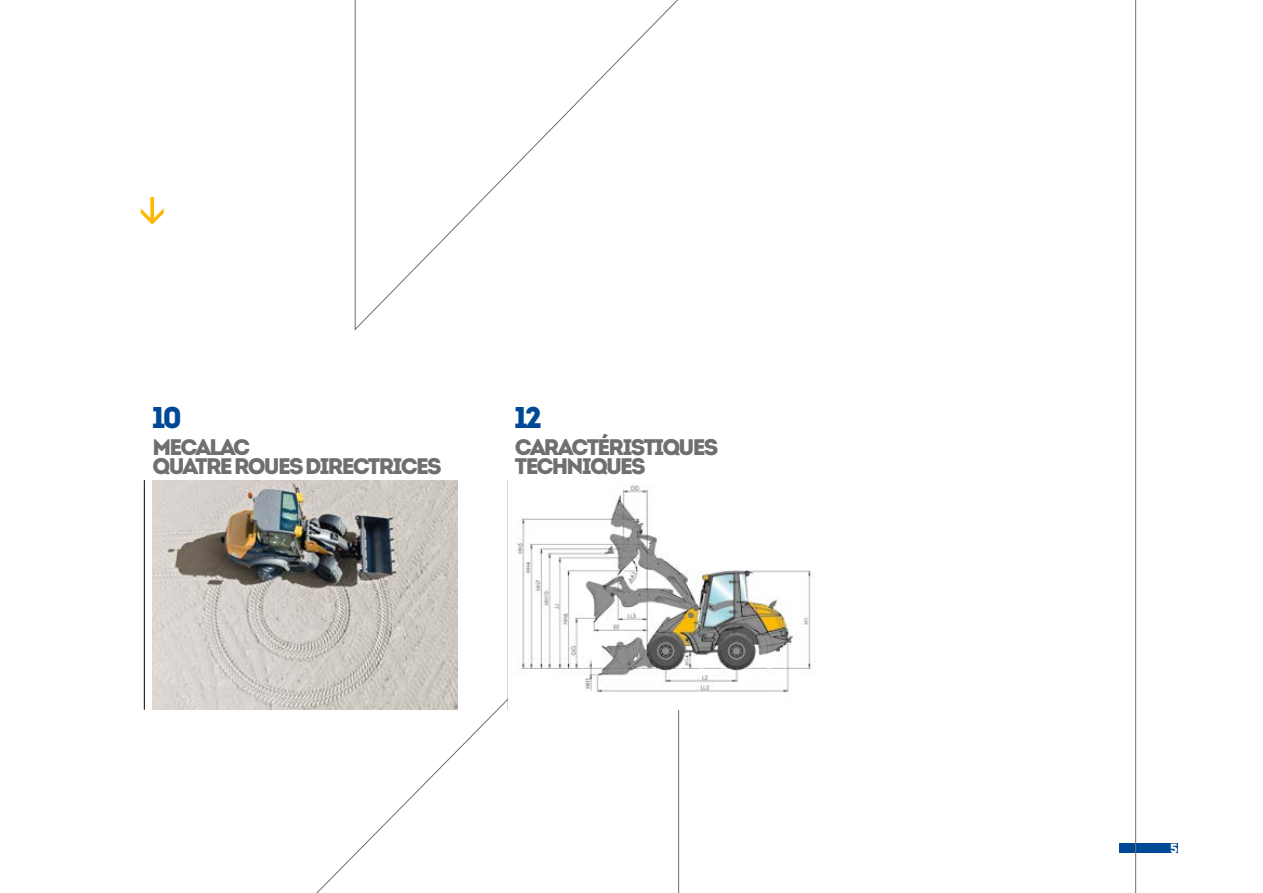
<style>
.page{position:relative;width:1263px;height:893px;background:#fff}
.page>*{position:absolute;margin:0;border:0;box-sizing:border-box;transform-origin:0 0}
.t1{font:30px "Intro";color:#004996}
.t2{font:900 22.5px/19.5px "Intro";letter-spacing:-.08em;color:#706f6f}
.t3{font:900 13.35px "Intro";color:#fff}
</style>
<div class="page">
<div style="left:1119px;top:843px;width:59px;height:10px;background:#004996"></div>
<img style="left:153px;top:480px;width:305px;height:230px">
<svg style="left:141px;top:197px;width:23px;height:28px"></svg>
<hr style="left:144px;top:480px;width:1px;height:230px;background:#000">
<img style="left:515px;top:485px;width:297px;height:207px">
<h1 class="t1" style="left:153px;top:399px;width:31px">10</h1>
<h1 class="t1" style="left:515px;top:399px;width:28px">12</h1>
<p class="t2" style="left:515px;top:437px;width:205px">CARACTÉRISTIQUES<br>TECHNIQUES</p>
<p class="t2" style="left:153px;top:437px;width:291px">MECALAC<br>QUATRE ROUES DIRECTRICES</p>
<p class="t3" style="left:1170px;top:839px;width:9px">5</p>
</div>
